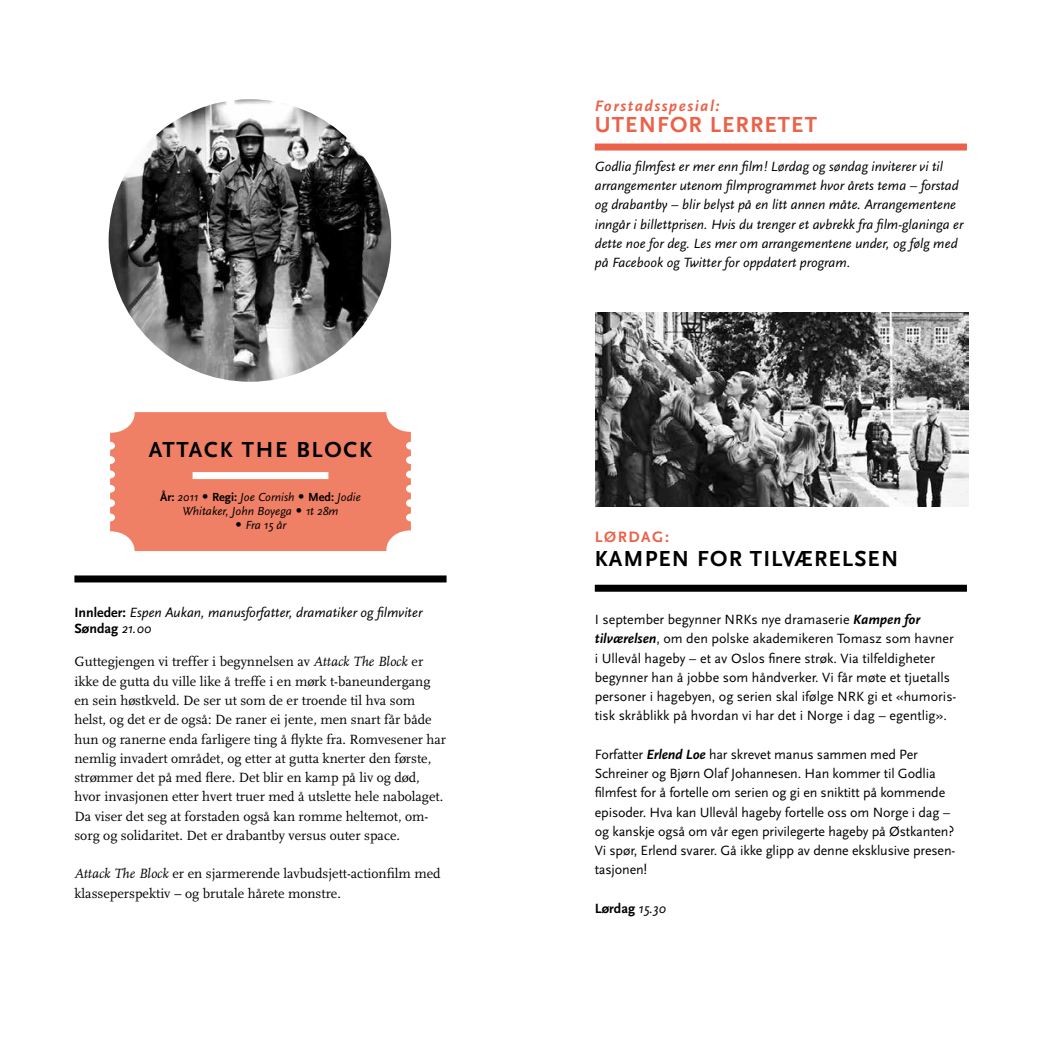
<style>
.page{position:relative;width:1042px;height:1042px;background:#fff}
.page>*{position:absolute;margin:0;border:0;box-sizing:border-box;transform-origin:0 0}
.t1{font:700 22.75px "Scala Sans";letter-spacing:.05em;color:#000}
.t2{font:700 22.75px "Scala Sans";letter-spacing:.05em;color:#ec6149}
.t3{font:700 22.75px "Scala Sans";letter-spacing:.075em;color:#000}
.t4{font:italic 700 15.75px "Scala Sans";letter-spacing:.1em;color:#ec6149}
.t5{font:700 15.75px "Scala Sans";letter-spacing:.1em;color:#ec6149}
.t6{font:14px/19.2px "Scala Sans";letter-spacing:-.01em;color:#000}
.t7{font:14px/19.2px "FF Scala";color:#000}
.t8{font:italic 14px/19.2px "Scala Sans";color:#000}
.t9{font:700 14px "Scala Sans";color:#000}
.t10{font:italic 12.25px/14px "Scala Sans";color:#000;text-align:center}
.s1{font-weight:700;font-style:normal}
.s2{font-family:"Futura";font-weight:300;font-style:normal}
.s3{font-style:italic}
.s4{font-weight:700;font-style:italic}
.s5{font-weight:400;font-style:italic}
</style>
<div class="page">
<div style="left:595px;top:585px;width:372px;height:7px;background:#000"></div>
<div style="left:595px;top:143px;width:372px;height:7px;background:#ec6149"></div>
<img style="left:595px;top:312px;width:373px;height:194px">
<div style="left:110px;top:412px;width:301px;height:139px;background:#ef8065"></div>
<div style="left:193px;top:472px;width:135px;height:7px;background:#fff"></div>
<div style="left:74px;top:575px;width:372px;height:7px;background:#000"></div>
<img style="left:109px;top:99px;width:282px;height:283px;border-radius:141px">
<h1 class="t3" style="left:149px;top:437px;width:225px">ATTACK THE BLOCK</h1>
<p class="t10" style="left:160px;top:490px;width:202px"><span class="s1">År:</span> 2011 <span class="s2">•</span> <span class="s1">Regi:</span> Joe Cornish <span class="s2">•</span> <span class="s1">Med:</span> Jodie<br>Whitaker, John Boyega <span class="s2">•</span> 1t 28m</p>
<p class="t10" style="left:235px;top:518px;width:53px"><span class="s2">•</span> Fra 15 år</p>
<p class="t8" style="left:74px;top:605px;width:349px;line-height:15.8px"><span class="s1">Innleder:</span> Espen Aukan, manusforfatter, dramatiker og filmviter<br><span class="s1">Søndag</span> 21.00</p>
<p class="t7" style="left:74px;top:652px;width:373px">Guttegjengen vi treffer i begynnelsen av <span class="s3">Attack The Block</span> er ikke de gutta du ville like å treffe i en mørk t-baneundergang en sein høstkveld. De ser ut som de er troende til hva som helst, og det er de også: De raner ei jente, men snart får både hun og ranerne enda farligere ting å flykte fra. Romvesener har nemlig invadert området, og etter at gutta knerter den første, strømmer det på med flere. Det blir en kamp på liv og død, hvor invasjonen etter hvert truer med å utslette hele nabolaget.<br>Da viser det seg at forstaden også kan romme heltemot, om&shy;sorg og solidaritet. Det er drabantby versus outer space.</p>
<p class="t7" style="left:74px;top:864px;width:368px"><span class="s3">Attack The Block</span> er en sjarmerende lavbudsjett-actionfilm med klasseperspektiv – og brutale hårete monstre.</p>
<p class="t4" style="left:595px;top:98px;width:126px">Forstadsspesial:</p>
<h1 class="t2" style="left:595px;top:113px;width:224px">UTENFOR LERRETET</h1>
<p class="t8" style="left:595px;top:157px;width:370px">Godlia filmfest er mer enn film! Lørdag og søndag inviterer vi til arrangementer utenom filmprogrammet hvor årets tema – forstad og drabantby – blir belyst på en litt annen måte. Arrangementene inngår i billettprisen. Hvis du trenger et avbrekk fra film-glaninga er dette noe for deg. Les mer om arrangementene under, og følg med på Facebook og Twitter for oppdatert program.</p>
<p class="t5" style="left:595px;top:528px;width:76px">LØRDAG:</p>
<h1 class="t1" style="left:595px;top:547px;width:305px">KAMPEN FOR TILVÆRELSEN</h1>
<p class="t6" style="left:595px;top:610px;width:363px">I september begynner NRKs nye dramaserie <span class="s4">Kampen for tilværelsen</span>, om den polske akademikeren Tomasz som havner i Ullevål hageby – et av Oslos finere strøk. Via tilfeldigheter begynner han å jobbe som håndverker. Vi får møte et tjuetalls personer i hagebyen, og serien skal ifølge NRK gi et «humoris&shy;tisk skråblikk på hvordan vi har det i Norge i dag – egentlig».</p>
<p class="t6" style="left:595px;top:745px;width:362px">Forfatter <span class="s4">Erlend Loe</span> har skrevet manus sammen med Per Schreiner og Bjørn Olaf Johannesen. Han kommer til Godlia filmfest for å fortelle om serien og gi en sniktitt på kommende episoder. Hva kan Ullevål hageby fortelle oss om Norge i dag – og kanskje også om vår egen privilegerte hageby på Østkanten?<br>Vi spør, Erlend svarer. Gå ikke glipp av denne eksklusive presen&shy;tasjonen!</p>
<p class="t9" style="left:595px;top:901px;width:73px">Lørdag <span class="s5">15.30</span></p>
</div>
